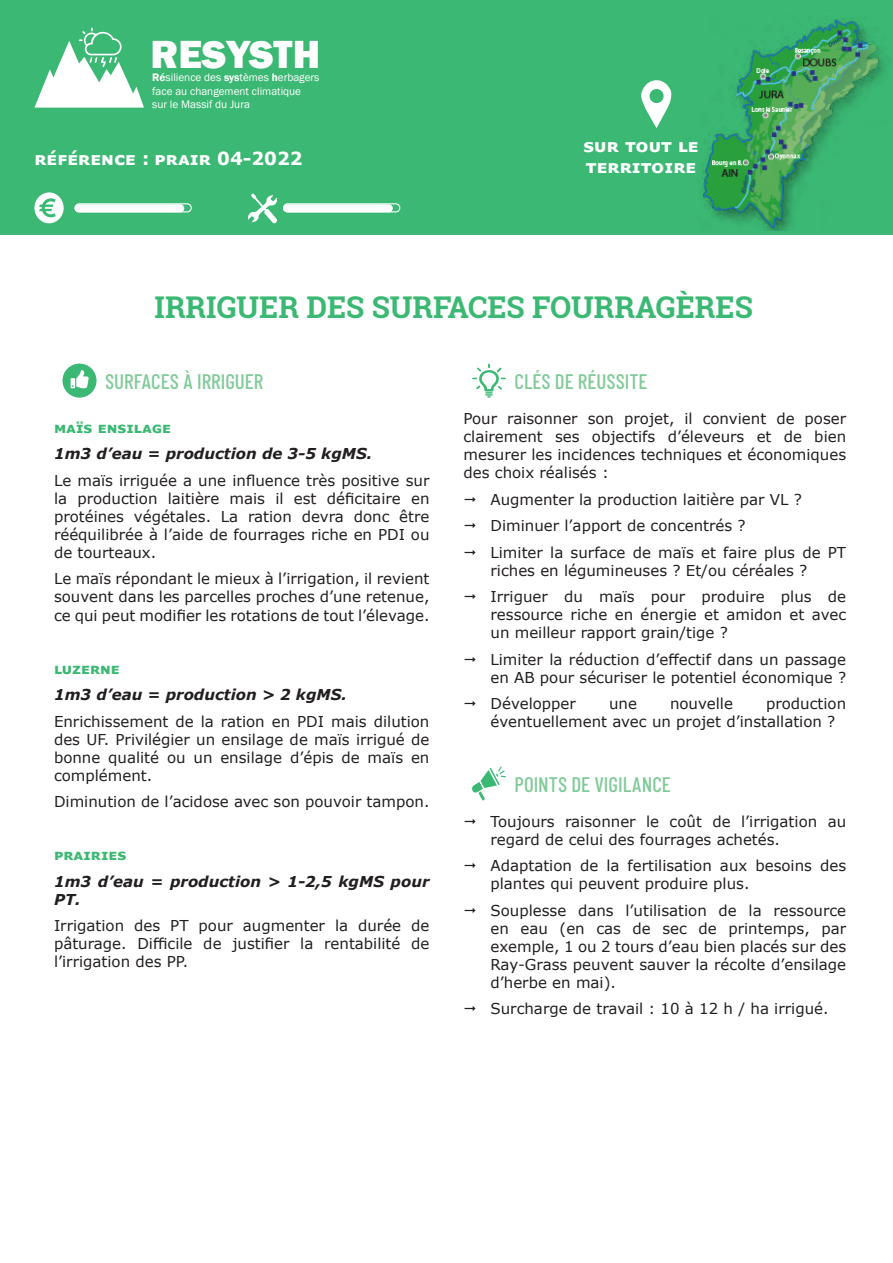
<style>
.page{position:relative;width:893px;height:1263px;background:#fff}
.page>*{position:absolute;margin:0;border:0;box-sizing:border-box;transform-origin:0 0}
.t1{font:800 40.35px "Franklin Gothic";color:#fff}
.TITRE_FICHE{font:700 30px "Roboto Slab";color:#3bb873}
.TITRE_PARTIES{font:500 21px "Barlow Condensed";color:#81ca99}
.REFERENCE_FICHE{font:700 18px/21.6px "Verdana";color:#fff}
.CORPS_DE_TEXTE_JUSTI{font:15px/18px "Verdana";color:#231f20;text-align:justify}
.CORPS_DE_TEXTE_JUSTI-2{font:italic 700 15px/18px "Verdana";color:#231f20}
.CORPS_DE_TEXTE_JUSTI-3{font:700 15px "Verdana";color:#3bb873}
.t2{font:11.25px/13.4px "Franklin Gothic";color:#fff}
.s1{font-weight:600}
</style>
<div class="page">
<div style="left:0;top:0;width:893px;height:235px;background:#3bb873"></div>
<svg style="left:34px;top:28px;width:110px;height:80px"></svg>
<svg style="left:34px;top:192px;width:30px;height:31px"></svg>
<div style="left:75px;top:203px;width:117px;height:9px;border:1px solid #fff;border-radius:4px"></div>
<svg style="left:641px;top:80px;width:31px;height:48px"></svg>
<div style="left:649px;top:89px;width:15px;height:14px;background:#3bb873;border-radius:50%"></div>
<img style="left:702px;top:19px;width:183px;height:212px">
<div style="left:283px;top:203px;width:117px;height:9px;border:1px solid #fff;border-radius:4px"></div>
<svg style="left:248px;top:193px;width:30px;height:31px"></svg>
<svg style="left:63px;top:364px;width:34px;height:34px"></svg>
<svg style="left:472px;top:364px;width:34px;height:34px"></svg>
<svg style="left:472px;top:766px;width:34px;height:35px"></svg>
<div style="left:75px;top:204px;width:109px;height:8px;background:#fff;border-radius:4px"></div>
<div style="left:283px;top:204px;width:110px;height:8px;background:#fff;border-radius:4px"></div>
<h1 class="t1" style="left:151px;top:28px;width:171px">RESYSTH</h1>
<p class="t2" style="left:152px;top:71px;width:169px"><span class="s1">Ré</span>silience des <span class="s1">sys</span>tèmes <span class="s1">h</span>erbagers face au changement climatique<br>sur le Massif du Jura</p>
<p class="REFERENCE_FICHE" style="left:34px;top:147px;width:133px">RÉFÉRENCE : PRAIR</p>
<p class="REFERENCE_FICHE" style="left:583px;top:134px;width:114px">Sur tout le terr</p>
<p class="REFERENCE_FICHE" style="left:217px;top:147px;width:87px">04-2022</p>
<p class="REFERENCE_FICHE" style="left:632px;top:156px;width:53px">itoire</p>
<p class="TITRE_FICHE" style="left:155px;top:287px;width:600px">IRRIGUER DES SURFACES FOURRAGÈRES</p>
<p class="TITRE_PARTIES" style="left:105px;top:368px;width:160px">SURFACES À IRRIGUER</p>
<p class="CORPS_DE_TEXTE_JUSTI-3" style="left:54px;top:417px;width:119px">Maïs ensilage</p>
<p class="CORPS_DE_TEXTE_JUSTI-2" style="left:54px;top:445px;width:320px">1m3 d’eau = production de 3-5 kgMS.</p>
<p class="CORPS_DE_TEXTE_JUSTI" style="left:54px;top:471px;width:377px">Le maïs irriguée a une influence très positive sur la production laitière mais il est déficitaire en protéines végétales. La ration devra donc être rééquilibrée à l’aide de fourrages riche en PDI ou de tourteaux.</p>
<p class="CORPS_DE_TEXTE_JUSTI" style="left:54px;top:570px;width:377px">Le maïs répondant le mieux à l’irrigation, il revient souvent dans les parcelles proches d’une retenue, ce qui peut modifier les rotations de tout l’élevage.</p>
<p class="CORPS_DE_TEXTE_JUSTI-3" style="left:54px;top:657px;width:67px">Luzerne</p>
<p class="CORPS_DE_TEXTE_JUSTI-2" style="left:54px;top:685px;width:294px">1m3 d’eau = production &gt; 2 kgMS.</p>
<p class="CORPS_DE_TEXTE_JUSTI" style="left:54px;top:712px;width:377px">Enrichissement de la ration en PDI mais dilution des UF. Privilégier un ensilage de maïs irrigué de bonne qualité ou un ensilage d’épis de maïs en complément.</p>
<p class="CORPS_DE_TEXTE_JUSTI" style="left:54px;top:792px;width:377px">Diminution de l’acidose avec son pouvoir tampon.</p>
<p class="CORPS_DE_TEXTE_JUSTI-3" style="left:54px;top:844px;width:73px">Prairies</p>
<p class="CORPS_DE_TEXTE_JUSTI-2" style="left:54px;top:872px;width:377px">1m3 d’eau = production &gt; 1-2,5 kgMS pour<br>PT.</p>
<p class="CORPS_DE_TEXTE_JUSTI" style="left:54px;top:916px;width:377px">Irrigation des PT pour augmenter la durée de pâturage. Difficile de justifier la rentabilité de l’irrigation des PP.</p>
<p class="TITRE_PARTIES" style="left:514px;top:368px;width:135px">CLÉS DE RÉUSSITE</p>
<p class="CORPS_DE_TEXTE_JUSTI" style="left:463px;top:409px;width:384px">Pour raisonner son projet, il convient de poser clairement ses objectifs d’éleveurs et de bien mesurer les incidences techniques et économiques des choix réalisés :</p>
<p class="CORPS_DE_TEXTE_JUSTI" style="left:490px;top:490px;width:313px">Augmenter la production laitière par VL ?</p>
<p class="CORPS_DE_TEXTE_JUSTI" style="left:490px;top:516px;width:257px">Diminuer l’apport de concentrés ?</p>
<p class="CORPS_DE_TEXTE_JUSTI" style="left:490px;top:543px;width:357px">Limiter la surface de maïs et faire plus de PT riches en légumineuses ? Et/ou céréales ?</p>
<p class="CORPS_DE_TEXTE_JUSTI" style="left:490px;top:587px;width:357px">Irriguer du maïs pour produire plus de ressource riche en énergie et amidon et avec un meilleur rapport grain/tige ?</p>
<p class="CORPS_DE_TEXTE_JUSTI" style="left:490px;top:650px;width:357px">Limiter la réduction d’effectif dans un passage en AB pour sécuriser le potentiel économique ?</p>
<p class="CORPS_DE_TEXTE_JUSTI" style="left:490px;top:694px;width:87px">Développer</p>
<p class="CORPS_DE_TEXTE_JUSTI" style="left:609px;top:694px;width:29px">une</p>
<p class="CORPS_DE_TEXTE_JUSTI" style="left:670px;top:694px;width:64px">nouvelle</p>
<p class="CORPS_DE_TEXTE_JUSTI" style="left:490px;top:694px;width:357px;text-indent:276px">production éventuellement avec un projet d’installation ?</p>
<p class="TITRE_PARTIES" style="left:514px;top:771px;width:158px">POINTS DE VIGILANCE</p>
<p class="CORPS_DE_TEXTE_JUSTI" style="left:490px;top:812px;width:357px">Toujours raisonner le coût de l’irrigation au regard de celui des fourrages achetés.</p>
<p class="CORPS_DE_TEXTE_JUSTI" style="left:490px;top:857px;width:357px">Adaptation de la fertilisation aux besoins des plantes qui peuvent produire plus.</p>
<p class="CORPS_DE_TEXTE_JUSTI" style="left:490px;top:901px;width:357px">Souplesse dans l’utilisation de la ressource en eau (en cas de sec de printemps, par exemple, 1 ou 2 tours d’eau bien placés sur des Ray-Grass peuvent sauver la récolte d’ensilage d’herbe en mai).</p>
<p class="CORPS_DE_TEXTE_JUSTI" style="left:490px;top:1000px;width:340px">Surcharge de travail : 10 à 12 h / ha irrigué.</p>
</div>
